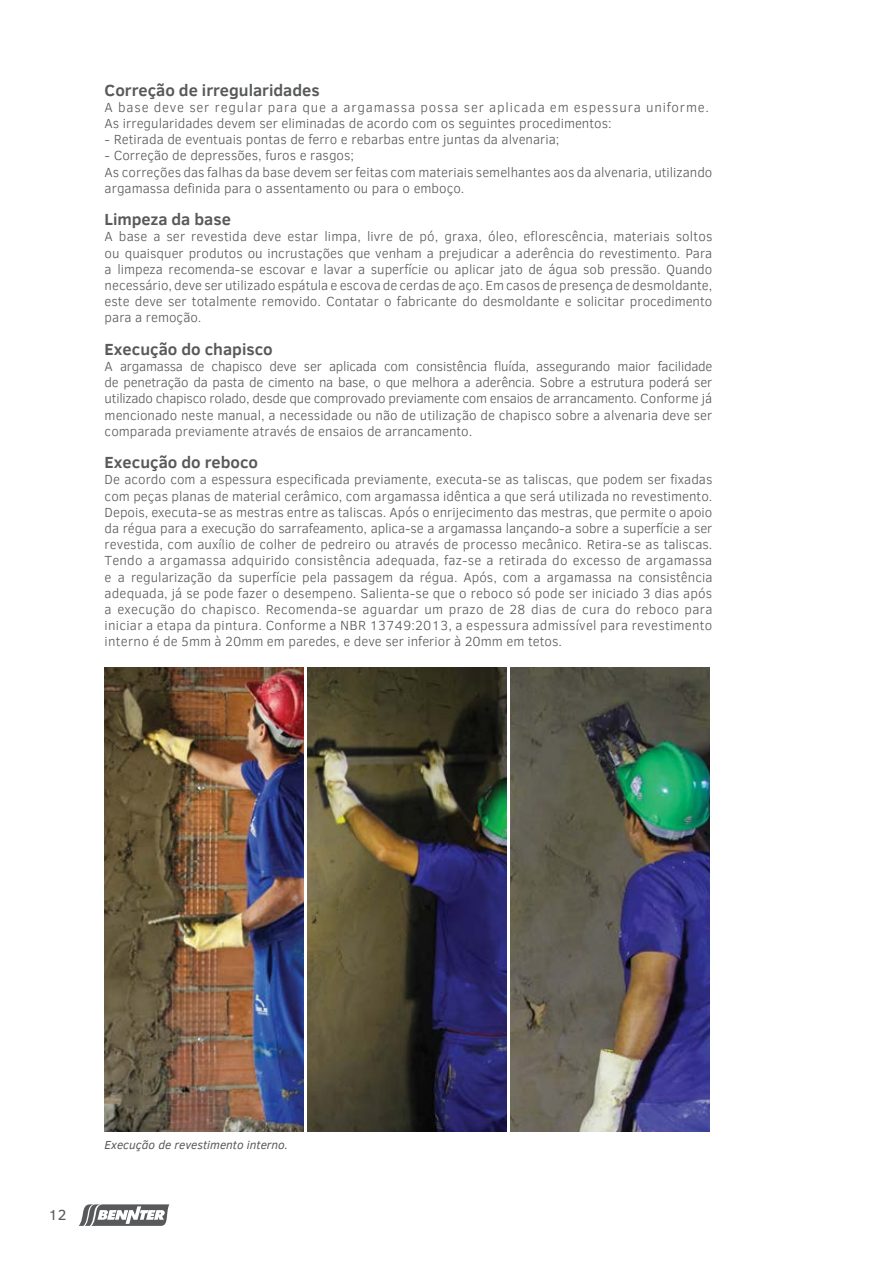
<style>
.page{position:relative;width:893px;height:1263px;background:#fff}
.page>*{position:absolute;margin:0;border:0;box-sizing:border-box;transform-origin:0 0}
.t1{font:700 16.5px "Clear Sans";color:#58595b}
.t2{font:15px "Clear Sans";color:#58595b}
.t3{font:300 13.5px/16.2px "Clear Sans";color:#58595b;text-align:justify}
.t4{font:italic 12px "Clear Sans";color:#58595b}
</style>
<div class="page">
<svg style="left:79px;top:1204px;width:90px;height:22px"></svg>
<img style="left:307px;top:668px;width:200px;height:463px">
<img style="left:105px;top:668px;width:199px;height:463px">
<img style="left:510px;top:668px;width:199px;height:463px">
<p class="t1" style="left:105px;top:78px;width:217px">Correção de irregularidades</p>
<p class="t3" style="left:105px;top:99px;width:606px">A base deve ser regular para que a argamassa possa ser aplicada em espessura uniforme.<br>As irregularidades devem ser eliminadas de acordo com os seguintes procedimentos:</p>
<p class="t3" style="left:105px;top:131px;width:456px">- Retirada de eventuais pontas de ferro e rebarbas entre juntas da alvenaria;</p>
<p class="t3" style="left:105px;top:148px;width:609px;text-align:left">- Correção de depressões, furos e rasgos;<br>As correções das falhas da base devem ser feitas com materiais semelhantes aos da alvenaria, utilizando argamassa definida para o assentamento ou para o emboço.</p>
<p class="t1" style="left:105px;top:207px;width:128px">Limpeza da base</p>
<p class="t3" style="left:105px;top:229px;width:609px">A base a ser revestida deve estar limpa, livre de pó, graxa, óleo, eflorescência, materiais soltos ou quaisquer produtos ou incrustações que venham a prejudicar a aderência do revestimento. Para a limpeza recomenda-se escovar e lavar a superfície ou aplicar jato de água sob pressão. Quando necessário, deve ser utilizado espátula e escova de cerdas de aço. Em casos de presença de desmoldante, este deve ser totalmente removido. Contatar o fabricante do desmoldante e solicitar procedimento para a remoção.</p>
<p class="t1" style="left:105px;top:337px;width:170px">Execução do chapisco</p>
<p class="t3" style="left:105px;top:358px;width:609px">A argamassa de chapisco deve ser aplicada com consistência fluída, assegurando maior facilidade de penetração da pasta de cimento na base, o que melhora a aderência. Sobre a estrutura poderá ser utilizado chapisco rolado, desde que comprovado previamente com ensaios de arrancamento. Conforme já mencionado neste manual, a necessidade ou não de utilização de chapisco sobre a alvenaria deve ser comparada previamente através de ensaios de arrancamento.</p>
<p class="t1" style="left:105px;top:450px;width:155px">Execução do reboco</p>
<p class="t3" style="left:105px;top:472px;width:609px">De acordo com a espessura especificada previamente, executa-se as taliscas, que podem ser fixadas com peças planas de material cerâmico, com argamassa idêntica a que será utilizada no revestimento.<br>Depois, executa-se as mestras entre as taliscas. Após o enrijecimento das mestras, que permite o apoio da régua para a execução do sarrafeamento, aplica-se a argamassa lançando-a sobre a superfície a ser revestida, com auxílio de colher de pedreiro ou através de processo mecânico. Retira-se as taliscas.<br>Tendo a argamassa adquirido consistência adequada, faz-se a retirada do excesso de argamassa e a regularização da superfície pela passagem da régua. Após, com a argamassa na consistência adequada, já se pode fazer o desempeno. Salienta-se que o reboco só pode ser iniciado 3 dias após a execução do chapisco. Recomenda-se aguardar um prazo de 28 dias de cura do reboco para iniciar a etapa da pintura. Conforme a NBR 13749:2013, a espessura admissível para revestimento interno é de 5mm à 20mm em paredes, e deve ser inferior à 20mm em tetos.</p>
<p class="t2" style="left:49px;top:1204px;width:19px">12</p>
<p class="t4" style="left:105px;top:1137px;width:185px">Execução de revestimento interno.</p>
</div>
